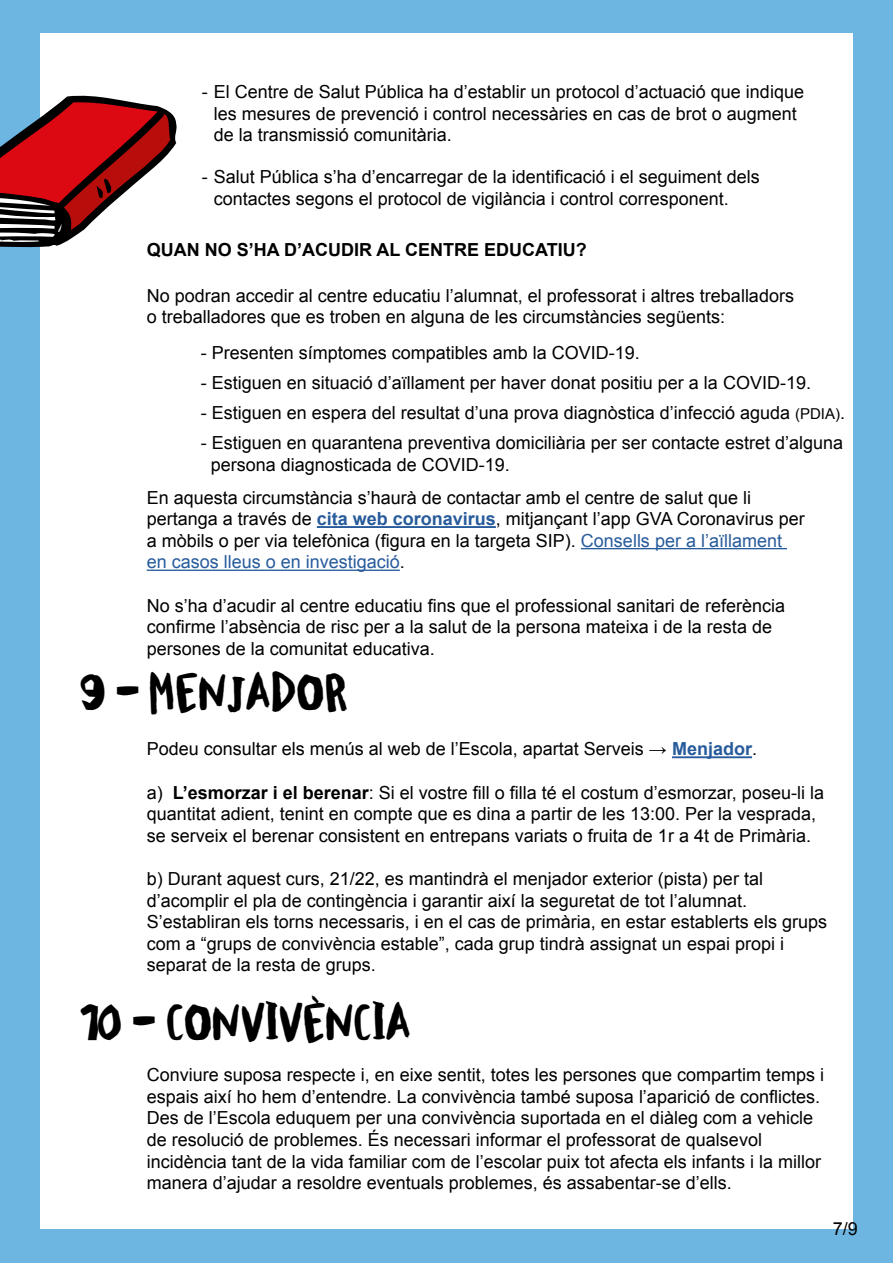
<style>
.page{position:relative;width:893px;height:1263px;background:#6db6e1}
.page>*{position:absolute;margin:0;border:0;box-sizing:border-box;transform-origin:0 0}
.t1{font:35.85px "Centus 1";color:#000}
.t2{font:18px/21.6px "Arial";color:#000}
.t3{font:700 18px "Arial";color:#000}
.s1{font-size:15px}
.s2{font-weight:700;color:#275b9b}
.s3{color:#275b9b}
.s4{font-weight:700}
</style>
<div class="page">
<div style="left:40px;top:34px;width:813px;height:1195px;background:#fff"></div>
<hr style="left:672px;top:756px;width:80px;height:2px;background:#275b9b">
<hr style="left:317px;top:526px;width:179px;height:2px;background:#275b9b">
<hr style="left:581px;top:548px;width:206px;height:1px;background:#275b9b">
<hr style="left:147px;top:570px;width:253px;height:1px;background:#275b9b">
<svg style="left:0;top:95px;width:177px;height:153px"></svg>
<p class="t2" style="left:214px;top:81px;width:592px;text-indent:-12px">- El Centre de Salut Pública ha d’establir un protocol d’actuació que indique les mesures de prevenció i control necessàries en cas de brot o augment de la transmissió comunitària.</p>
<p class="t2" style="left:214px;top:166px;width:548px;text-indent:-12px">- Salut Pública s’ha d’encarregar de la identificació i el seguiment dels contactes segons el protocol de vigilància i control corresponent.</p>
<p class="t3" style="left:147px;top:238px;width:442px">QUAN NO S’HA D’ACUDIR AL CENTRE EDUCATIU?</p>
<p class="t2" style="left:147px;top:285px;width:649px">No podran accedir al centre educatiu l’alumnat, el professorat i altres treballadors o treballadores que es troben en alguna de les circumstàncies següents:</p>
<p class="t2" style="left:201px;top:342px;width:441px">- Presenten símptomes compatibles amb la COVID-19.</p>
<p class="t2" style="left:201px;top:372px;width:612px">- Estiguen en situació d’aïllament per haver donat positiu per a la COVID-19.</p>
<p class="t2" style="left:201px;top:402px;width:646px">- Estiguen en espera del resultat d’una prova diagnòstica d’infecció aguda <span class="s1">(PDIA)</span>.</p>
<p class="t2" style="left:211px;top:432px;width:634px;text-indent:-10px">- Estiguen en quarantena preventiva domiciliària per ser contacte estret d’alguna persona diagnosticada de COVID-19.</p>
<p class="t2" style="left:147px;top:487px;width:659px">En aquesta circumstància s’haurà de contactar amb el centre de salut que li pertanga a través de <span class="s2">cita web coronavirus</span>, mitjançant l’app GVA Coronavirus per a mòbils o per via telefònica (figura en la targeta SIP). <span class="s3">Consells per a l’aïllament en casos lleus o en investigació</span>.</p>
<p class="t2" style="left:147px;top:595px;width:640px">No s’ha d’acudir al centre educatiu fins que el professional sanitari de referència confirme l’absència de risc per a la salut de la persona mateixa i de la resta de persones de la comunitat educativa.</p>
<h1 class="t1" style="left:81px;top:670px;width:270px">9 - MENJADOR</h1>
<p class="t2" style="left:147px;top:738px;width:612px">Podeu consultar els menús al web de l’Escola, apartat Serveis → <span class="s2">Menjador</span>.</p>
<p class="t2" style="left:147px;top:782px;width:679px">a) <span class="s4">L’esmorzar i el berenar</span>: Si el vostre fill o filla té el costum d’esmorzar, poseu-li la quantitat adient, tenint en compte que es dina a partir de les 13:00. Per la vesprada, se serveix el berenar consistent en entrepans variats o fruita de 1r a 4t de Primària.</p>
<p class="t2" style="left:147px;top:868px;width:682px">b) Durant aquest curs, 21/22, es mantindrà el menjador exterior (pista) per tal d’acomplir el pla de contingència i garantir així la seguretat de tot l’alumnat.<br>S’establiran els torns necessaris, i en el cas de primària, en estar establerts els grups com a “grups de convivència estable”, cada grup tindrà assignat un espai propi i separat de la resta de grups.</p>
<h1 class="t1" style="left:81px;top:1000px;width:333px">10 - CONVIVÈNCIA</h1>
<p class="t2" style="left:147px;top:1064px;width:679px">Conviure suposa respecte i, en eixe sentit, totes les persones que compartim temps i espais així ho hem d’entendre. La convivència també suposa l’aparició de conflictes.<br>Des de l’Escola eduquem per una convivència suportada en el diàleg com a vehicle de resolució de problemes. És necessari informar el professorat de qualsevol incidència tant de la vida familiar com de l’escolar puix tot afecta els infants i la millor manera d’ajudar a resoldre eventuals problemes, és assabentar-se d’ells.</p>
<p class="t2" style="left:833px;top:1218px;width:27px">7/9</p>
</div>
